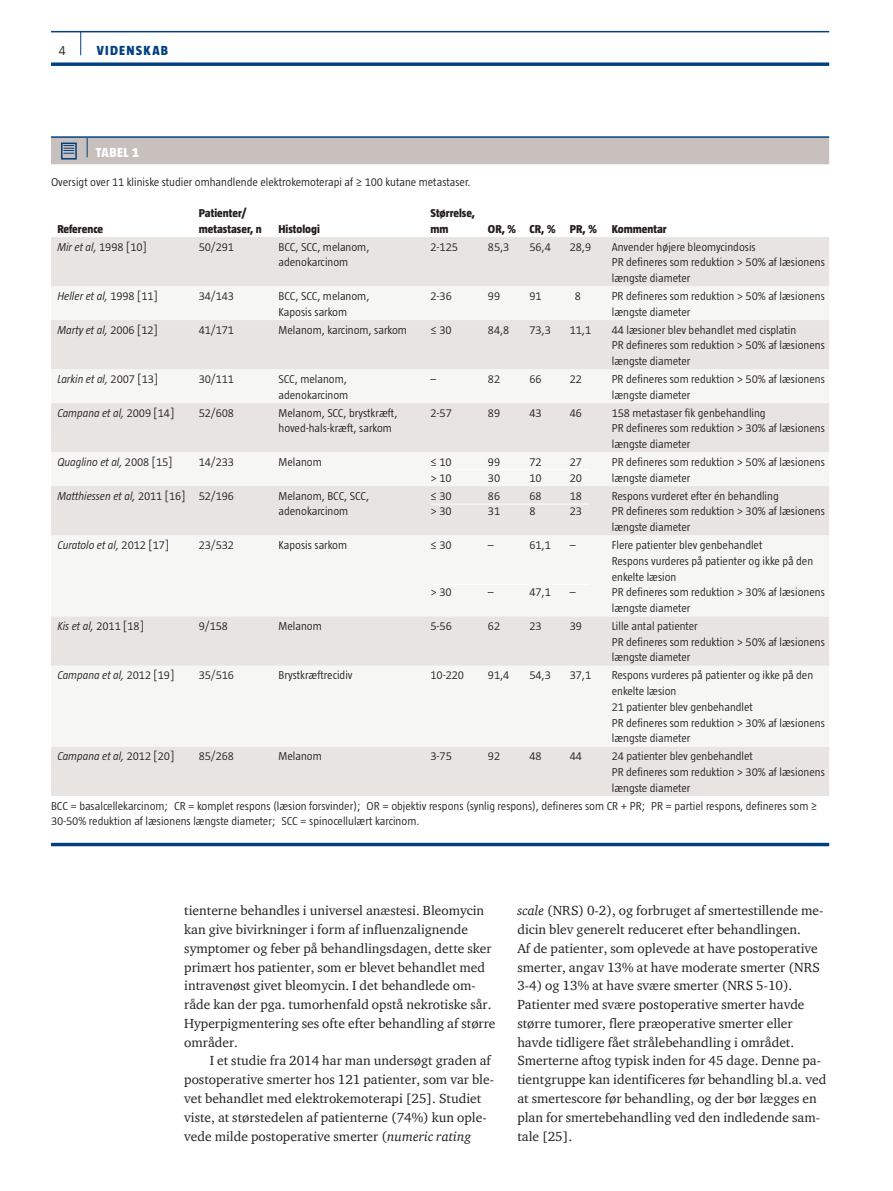
<style>
.page{position:relative;width:893px;height:1191px;background:#fff}
.page>*{position:absolute;margin:0;border:0;box-sizing:border-box;transform-origin:0 0}
.t1{font:13.5px/18.8px "ITC Charter Com";color:#231f20}
.t2{font:800 13.5px "Taz";letter-spacing:.095em;color:#014081}
.t3{font:800 13.5px "Taz";color:#fff}
.t4{font:300 13.5px "Taz";color:#231f20}
.t5{font:300 11.7px/15.8px "Taz";color:#231f20}
.t6{font:italic 300 11.7px "Taz";color:#231f20}
.t7{font:800 11.7px/15.8px "Taz";color:#231f20}
.s1{font-style:normal}
.s2{font-style:italic}
</style>
<div class="page">
<hr style="left:51px;top:31px;width:778px;height:1px;background:#014081">
<svg style="left:51px;top:62px;width:778px;height:4px;background:#235991"></svg>
<svg style="left:80px;top:32px;width:1px;height:23px"></svg>
<hr style="left:51px;top:136px;width:36px;height:2px;background:#014081">
<hr style="left:87px;top:136px;width:742px;height:2px;background:#014081">
<div style="left:51px;top:137px;width:778px;height:27px;background:#c7c0bc"></div>
<div style="left:51px;top:237px;width:778px;height:559px;background:#e7e4e2"></div>
<svg style="left:51px;top:286px;width:778px;height:460px;fill:#f6f6f5"></svg>
<hr style="left:431px;top:469px;width:158px;height:1px;background:#fff">
<hr style="left:431px;top:504px;width:158px;height:1px;background:#fff">
<hr style="left:431px;top:584px;width:158px;height:1px;background:#fff">
<svg style="left:51px;top:842px;width:778px;height:4px;background:#34669a"></svg>
<p class="t4" style="left:59px;top:43px;width:8px">4</p>
<p class="t2" style="left:97px;top:43px;width:73px">VIDENSKAB</p>
<p class="t3" style="left:96px;top:145px;width:8px">Tabe</p>
<p class="t3" style="left:124px;top:145px;width:17px">l 1</p>
<p class="t5" style="left:51px;top:174px;width:421px">Oversigt over 11 kliniske studier omhandlende elektrokemoterapi af ≥ 100 kutane metastaser.</p>
<p class="t7" style="left:57px;top:221px;width:47px">Reference</p>
<p class="t7" style="left:199px;top:205px;width:64px">Patienter/ metastaser, n</p>
<p class="t7" style="left:431px;top:205px;width:46px">Størrelse, mm</p>
<p class="t7" style="left:279px;top:221px;width:43px">Histologi</p>
<p class="t7" style="left:488px;top:221px;width:110px">OR, % CR, % PR, %</p>
<p class="t7" style="left:612px;top:221px;width:57px">Kommentar</p>
<p class="t6" style="left:57px;top:240px;width:91px">Mir et al, <span class="s1">1998 [10]</span></p>
<p class="t5" style="left:199px;top:239px;width:37px">50/291</p>
<p class="t5" style="left:279px;top:239px;width:92px">BCC, SCC, melanom, adenokarcinom</p>
<p class="t5" style="left:431px;top:239px;width:29px">2-125</p>
<p class="t5" style="left:488px;top:239px;width:23px">85,3</p>
<p class="t5" style="left:529px;top:239px;width:23px">56,4</p>
<p class="t5" style="left:570px;top:239px;width:23px">28,9</p>
<p class="t5" style="left:612px;top:239px;width:215px">Anvender højere bleomycindosis<br>PR defineres som reduktion &gt; 50% af læsionens længste diameter</p>
<p class="t6" style="left:57px;top:289px;width:102px">Heller et al, <span class="s1">1998 [11]</span></p>
<p class="t5" style="left:199px;top:288px;width:37px">34/143</p>
<p class="t5" style="left:279px;top:288px;width:92px">BCC, SCC, melanom,<br>Kaposis sarkom</p>
<p class="t5" style="left:431px;top:288px;width:23px">2-36</p>
<p class="t5" style="left:488px;top:288px;width:14px">99</p>
<p class="t5" style="left:529px;top:288px;width:14px">91</p>
<p class="t5" style="left:575px;top:288px;width:8px">8</p>
<p class="t5" style="left:612px;top:288px;width:215px">PR defineres som reduktion &gt; 50% af læsionens længste diameter</p>
<p class="t6" style="left:57px;top:323px;width:102px">Marty et al, <span class="s1">2006 [12]</span></p>
<p class="t5" style="left:199px;top:322px;width:37px">41/171</p>
<p class="t5" style="left:279px;top:322px;width:130px">Melanom, karcinom, sarkom</p>
<p class="t5" style="left:431px;top:322px;width:23px">≤ 30</p>
<p class="t5" style="left:488px;top:322px;width:23px">84,8</p>
<p class="t5" style="left:529px;top:322px;width:23px">73,3</p>
<p class="t5" style="left:570px;top:322px;width:23px">11,1</p>
<p class="t5" style="left:612px;top:322px;width:215px">44 læsioner blev behandlet med cisplatin<br>PR defineres som reduktion &gt; 50% af læsionens længste diameter</p>
<p class="t6" style="left:57px;top:372px;width:102px">Larkin et al, <span class="s1">2007 [13]</span></p>
<p class="t5" style="left:199px;top:371px;width:37px">30/111</p>
<p class="t5" style="left:279px;top:371px;width:71px">SCC, melanom, adenokarcinom</p>
<p class="t5" style="left:431px;top:371px;width:7px">–</p>
<p class="t5" style="left:488px;top:371px;width:14px">82</p>
<p class="t5" style="left:529px;top:371px;width:14px">66</p>
<p class="t5" style="left:570px;top:371px;width:14px">22</p>
<p class="t5" style="left:612px;top:371px;width:215px">PR defineres som reduktion &gt; 50% af læsionens længste diameter</p>
<p class="t6" style="left:57px;top:406px;width:118px">Campana et al, <span class="s1">2009 [14]</span></p>
<p class="t5" style="left:199px;top:405px;width:37px">52/608</p>
<p class="t5" style="left:279px;top:405px;width:120px">Melanom, SCC, brystkræft, hoved-hals-kræft, sarkom</p>
<p class="t5" style="left:431px;top:405px;width:23px">2-57</p>
<p class="t5" style="left:488px;top:405px;width:14px">89</p>
<p class="t5" style="left:529px;top:405px;width:14px">43</p>
<p class="t5" style="left:570px;top:405px;width:14px">46</p>
<p class="t5" style="left:612px;top:405px;width:215px">158 metastaser fik genbehandling<br>PR defineres som reduktion &gt; 30% af læsionens længste diameter</p>
<p class="t6" style="left:57px;top:455px;width:117px">Quaglino et al, <span class="s1">2008 [15]</span></p>
<p class="t5" style="left:199px;top:454px;width:37px">14/233</p>
<p class="t5" style="left:279px;top:454px;width:45px">Melanom</p>
<p class="t5" style="left:431px;top:454px;width:23px">≤ 10 &gt; 10</p>
<p class="t5" style="left:488px;top:454px;width:14px">99<br>30</p>
<p class="t5" style="left:529px;top:454px;width:14px">72<br>10</p>
<p class="t5" style="left:570px;top:454px;width:14px">27<br>20</p>
<p class="t5" style="left:612px;top:454px;width:215px">PR defineres som reduktion &gt; 50% af læsionens længste diameter</p>
<p class="t6" style="left:57px;top:489px;width:178px">Matthiessen et al, <span class="s1">2011 [16] 52/196</span></p>
<p class="t5" style="left:279px;top:488px;width:92px">Melanom, BCC, SCC, adenokarcinom</p>
<p class="t5" style="left:431px;top:488px;width:23px">≤ 30 &gt; 30</p>
<p class="t5" style="left:488px;top:488px;width:14px">86<br>31</p>
<p class="t5" style="left:529px;top:488px;width:14px">68<br>8</p>
<p class="t5" style="left:570px;top:488px;width:14px">18<br>23</p>
<p class="t5" style="left:612px;top:488px;width:215px">Respons vurderet efter én behandling<br>PR defineres som reduktion &gt; 30% af læsionens længste diameter</p>
<p class="t6" style="left:57px;top:538px;width:113px">Curatolo et al, <span class="s1">2012 [17]</span></p>
<p class="t5" style="left:199px;top:537px;width:37px">23/532</p>
<p class="t5" style="left:279px;top:537px;width:70px">Kaposis sarkom</p>
<p class="t5" style="left:431px;top:537px;width:23px">≤ 30</p>
<p class="t5" style="left:431px;top:584px;width:23px">&gt; 30</p>
<p class="t5" style="left:612px;top:537px;width:215px">Flere patienter blev genbehandlet<br>Respons vurderes på patienter og ikke på den enkelte læsion<br>PR defineres som reduktion &gt; 30% af læsionens længste diameter</p>
<p class="t5" style="left:529px;top:537px;width:23px">61,1</p>
<p class="t5" style="left:529px;top:584px;width:23px">47,1</p>
<p class="t5" style="left:488px;top:537px;width:7px">–</p>
<p class="t5" style="left:570px;top:537px;width:7px">–</p>
<p class="t5" style="left:488px;top:584px;width:7px">–</p>
<p class="t5" style="left:570px;top:584px;width:7px">–</p>
<p class="t6" style="left:57px;top:619px;width:88px">Kis et al, <span class="s1">2011 [18]</span></p>
<p class="t5" style="left:199px;top:618px;width:31px">9/158</p>
<p class="t5" style="left:279px;top:618px;width:45px">Melanom</p>
<p class="t5" style="left:431px;top:618px;width:23px">5-56</p>
<p class="t5" style="left:488px;top:618px;width:14px">62</p>
<p class="t5" style="left:529px;top:618px;width:14px">23</p>
<p class="t5" style="left:570px;top:618px;width:14px">39</p>
<p class="t5" style="left:612px;top:618px;width:215px">Lille antal patienter<br>PR defineres som reduktion &gt; 50% af læsionens længste diameter</p>
<p class="t6" style="left:57px;top:669px;width:118px">Campana et al, <span class="s1">2012 [19]</span></p>
<p class="t5" style="left:199px;top:667px;width:37px">35/516</p>
<p class="t5" style="left:279px;top:667px;width:76px">Brystkræftrecidiv</p>
<p class="t5" style="left:431px;top:667px;width:35px">10-220</p>
<p class="t5" style="left:488px;top:667px;width:23px">91,4</p>
<p class="t5" style="left:529px;top:667px;width:23px">54,3</p>
<p class="t5" style="left:570px;top:667px;width:23px">37,1</p>
<p class="t5" style="left:612px;top:667px;width:215px">Respons vurderes på patienter og ikke på den enkelte læsion<br>21 patienter blev genbehandlet<br>PR defineres som reduktion &gt; 30% af læsionens længste diameter</p>
<p class="t6" style="left:57px;top:749px;width:118px">Campana et al, <span class="s1">2012 [20]</span></p>
<p class="t5" style="left:199px;top:748px;width:37px">85/268</p>
<p class="t5" style="left:279px;top:748px;width:45px">Melanom</p>
<p class="t5" style="left:431px;top:748px;width:23px">3-75</p>
<p class="t5" style="left:488px;top:748px;width:14px">92</p>
<p class="t5" style="left:529px;top:748px;width:14px">48</p>
<p class="t5" style="left:570px;top:748px;width:14px">44</p>
<p class="t5" style="left:612px;top:748px;width:215px">24 patienter blev genbehandlet<br>PR defineres som reduktion &gt; 30% af læsionens længste diameter</p>
<p class="t5" style="left:51px;top:797px;width:768px">BCC = basalcellekarcinom; CR = komplet respons (læsion forsvinder); OR = objektiv respons (synlig respons), defineres som CR + PR; PR = partiel respons, defineres som ≥<br>30-50% reduktion af læsionens længste diameter; SCC = spinocellulært karcinom.</p>
<p class="t1" style="left:184px;top:901px;width:313px">tienterne behandles i universel anæstesi. Bleomycin kan give bivirkninger i form af influenzalignende symptomer og feber på behandlingsdagen, dette sker primært hos patienter, som er blevet behandlet med intravenøst givet bleomycin. I det behandlede om&shy;råde kan der pga. tumorhenfald opstå nekrotiske sår.<br>Hyperpigmentering ses ofte efter behandling af større områder.</p>
<p class="t1" style="left:184px;top:1051px;width:311px;text-indent:26px">I et studie fra 2014 har man undersøgt graden af postoperative smerter hos 121 patienter, som var ble&shy;vet behandlet med elektrokemoterapi [25]. Studiet viste, at størstedelen af patienterne (74%) kun ople&shy;vede milde postoperative smerter (<span class="s2">numeric rating</span></p>
<p class="t1" style="left:517px;top:901px;width:310px"><span class="s2">scale</span> (NRS) 0-2), og forbruget af smertestillende me&shy;dicin blev generelt reduceret efter behandlingen.<br>Af de patienter, som oplevede at have postoperative smerter, angav 13% at have moderate smerter (NRS 3-4) og 13% at have svære smerter (NRS 5-10).<br>Patienter med svære postoperative smerter havde større tumorer, flere præoperative smerter eller havde tidligere fået strålebehandling i området.<br>Smerterne aftog typisk inden for 45 dage. Denne pa&shy;tientgruppe kan identificeres før behandling bl.a. ved at smertescore før behandling, og der bør lægges en plan for smertebehandling ved den indledende sam&shy;tale [25].</p>
</div>
